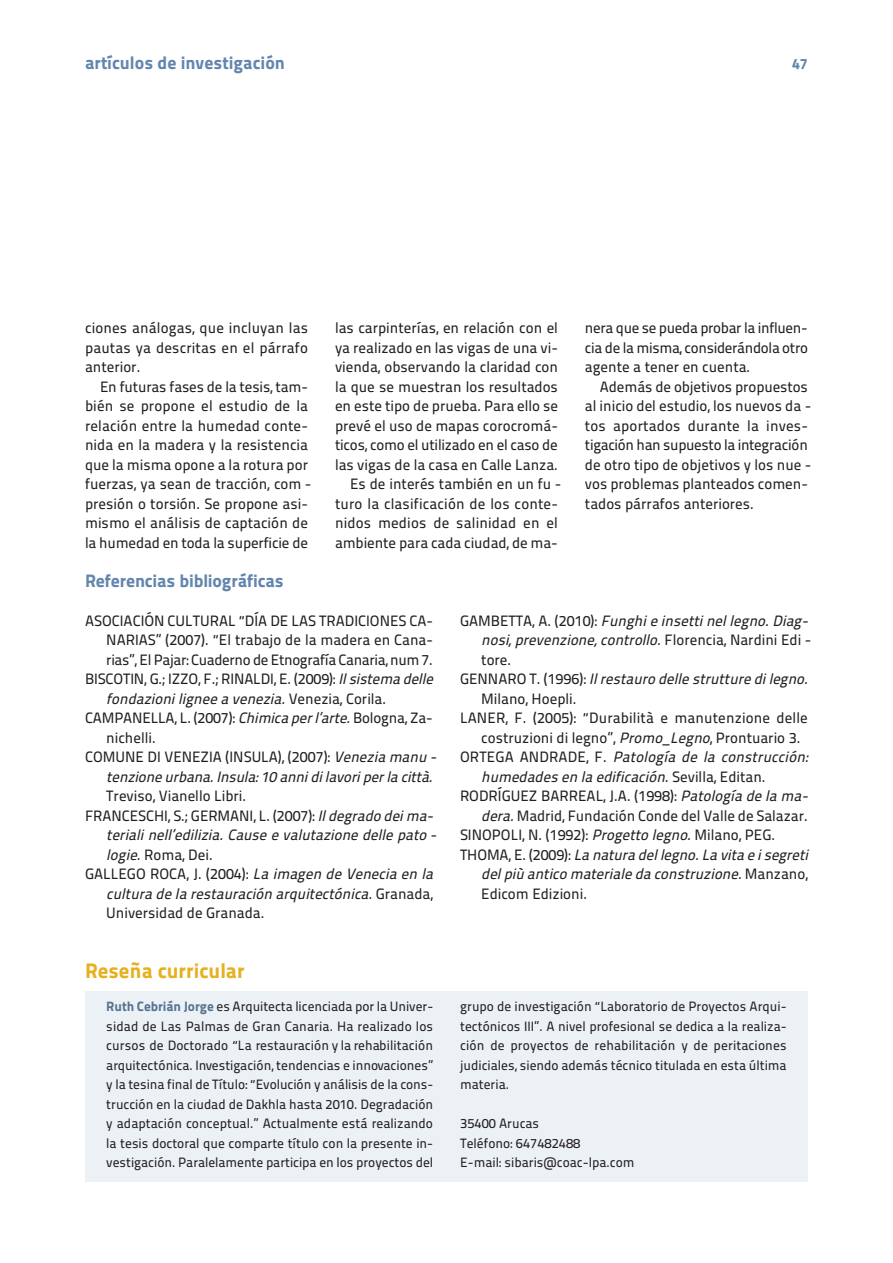
<style>
.page{position:relative;width:893px;height:1263px;background:#fff}
.page>*{position:absolute;margin:0;border:0;box-sizing:border-box;transform-origin:0 0}
.t1{font:21px "Titillium Maps 26 L 999 wt";color:#e6b01e}
.t2{font:18px "Titillium Maps 26 L 999 wt";letter-spacing:-.01em;color:#6386ae}
.t3{font:15px/19.5px "Titillium Maps 26 L 500 wt";color:#231f20;text-align:right}
.t4{font:italic 15px "Titillium Maps 26 L 500 wt";color:#231f20}
.t5{font:15px "Titillium Maps 26 L 500 wt";letter-spacing:-.02em;color:#231f20}
.t6{font:15px "Titillium Maps 26 L 999 wt";color:#6386ae}
.t7{font:13.5px/19.5px "Titillium Maps 26 L 500 wt";color:#231f20;text-align:justify}
.s1{font-style:italic}
.s2{font-style:normal}
.s3{font-family:"Titillium Maps 26 L 999 wt";color:#567592}
</style>
<div class="page">
<div style="left:85px;top:991px;width:723px;height:190px;background:#ecf1f5"></div>
<p class="t2" style="left:85px;top:56px;width:201px">artículos de investigación</p>
<p class="t6" style="left:792px;top:58px;width:17px">47</p>
<p class="t3" style="left:85px;top:320px;width:224px">ciones análogas, que incluyan las</p>
<p class="t3" style="left:85px;top:340px;width:224px">pautas ya descritas en el párra fo</p>
<p class="t3" style="left:85px;top:359px;width:57px">anterior.</p>
<p class="t3" style="left:100px;top:379px;width:209px">En futuras fases de la tesis, tam -</p>
<p class="t3" style="left:85px;top:398px;width:224px">bién se propone el estudio de la</p>
<p class="t3" style="left:85px;top:418px;width:224px">relación entre la humedad con te -</p>
<p class="t3" style="left:85px;top:437px;width:225px">nida en la madera y la resistencia</p>
<p class="t3" style="left:85px;top:457px;width:224px">que la misma opone a la rotura por</p>
<p class="t3" style="left:85px;top:476px;width:228px">fuerzas, ya sean de tracción, com -</p>
<p class="t3" style="left:85px;top:496px;width:224px">presión o torsión. Se propone asi -</p>
<p class="t3" style="left:85px;top:515px;width:225px">mismo el análisis de captación de</p>
<p class="t3" style="left:85px;top:535px;width:224px">la humedad en toda la superficie de</p>
<p class="t2" style="left:85px;top:574px;width:200px">Referencias bibliográficas</p>
<p class="t3" style="left:335px;top:320px;width:228px">las carpinterías, en relación con el ya realizado en las vigas de una vi - vienda, observando la claridad con la que se muestran los resultados en este tipo de prueba. Para ello se prevé el uso de mapas corocro má - ticos, como el utilizado en el caso de las vigas de la casa en Calle Lan za.<br>Es de interés también en un fu - turo la clasificación de los con te - nidos medios de salinidad en el ambiente para cada ciudad, de ma -</p>
<p class="t5" style="left:585px;top:323px;width:224px">nera que se pueda probar la influen -</p>
<p class="t5" style="left:585px;top:342px;width:225px">cia de la misma, considerándola otro</p>
<p class="t3" style="left:585px;top:359px;width:167px">agente a tener en cuenta.</p>
<p class="t3" style="left:600px;top:379px;width:209px">Además de objetivos propuestos</p>
<p class="t3" style="left:585px;top:398px;width:228px">al inicio del estudio, los nuevos da -</p>
<p class="t3" style="left:585px;top:418px;width:224px">tos aportados durante la inves -</p>
<p class="t5" style="left:585px;top:440px;width:225px">tigación han supuesto la integra ción</p>
<p class="t3" style="left:585px;top:457px;width:228px">de otro tipo de objetivos y los nue -</p>
<p class="t3" style="left:585px;top:476px;width:224px">vos problemas planteados co men -</p>
<p class="t3" style="left:585px;top:496px;width:170px">tados párrafos anteriores.</p>
<p class="t3" style="left:85px;top:613px;width:350px">ASOCIACIÓN CULTURAL “DÍA DE LAS TRADICIONES CA -</p>
<p class="t3" style="left:106px;top:632px;width:328px">NA RIAS” (2007). “El trabajo de la madera en Cana -</p>
<p class="t5" style="left:106px;top:654px;width:328px">rias”, El Pajar: Cuaderno de Etnografía Canaria, num 7.</p>
<p class="t3" style="left:85px;top:671px;width:352px">BISCOTIN, G.; IZZO, F.; RINALDI, E. (2009): <span class="s1">Ilsistema delle</span></p>
<p class="t4" style="left:106px;top:693px;width:281px">fondazionilignee a venezia. <span class="s2">V e n e z i a, C o r i l a .</span></p>
<p class="t3" style="left:85px;top:710px;width:349px">CAMPANELLA, L. (2007): <span class="s1">Chimica perl’arte.</span>Bologna, Za -</p>
<p class="t3" style="left:106px;top:730px;width:51px">nichelli.</p>
<p class="t3" style="left:85px;top:749px;width:356px">COMUNE DI VENEZIA (INSULA), (2007): <span class="s1">Venezia manu -</span></p>
<p class="t4" style="left:106px;top:771px;width:331px">tenzione urbana.Insula:10 annidilavoriperla città.</p>
<p class="t3" style="left:106px;top:788px;width:141px">Treviso, Vianello Libri.</p>
<p class="t3" style="left:85px;top:808px;width:352px">FRANCESCHI, S.; GERMANI, L. (2007): <span class="s1">Ildegrado deima -</span></p>
<p class="t4" style="left:106px;top:830px;width:335px">teriali nell’edilizia. Cause e valutazione delle pato -</p>
<p class="t3" style="left:106px;top:847px;width:108px"><span class="s1">logie.</span>Roma, Dei.</p>
<p class="t3" style="left:85px;top:866px;width:352px">GALLEGO ROCA, J. (2004): <span class="s1">La imagen de Venecia en la</span></p>
<p class="t4" style="left:106px;top:888px;width:328px">cultura de la restauración arquitectónica. <span class="s2">G r a n a d a ,</span></p>
<p class="t3" style="left:106px;top:905px;width:160px">Universidad de Granada.</p>
<p class="t1" style="left:85px;top:963px;width:161px">Reseña curricular</p>
<p class="t4" style="left:460px;top:615px;width:352px"><span class="s2">G A M B E TTA, A . ( 2 0 1 0) :</span> Funghie insettinellegno.Diag -</p>
<p class="t4" style="left:481px;top:635px;width:332px">nosi,prevenzione,controllo. <span class="s2">F l o r e n c i a, N a r d i n i E d i -</span></p>
<p class="t3" style="left:481px;top:652px;width:32px">tore.</p>
<p class="t4" style="left:460px;top:674px;width:352px"><span class="s2">G E N N A R O T . ( 1 9 9 6 ) :</span> Ilrestauro delle strutture dilegno.</p>
<p class="t3" style="left:481px;top:691px;width:97px">Milano, Hoepli.</p>
<p class="t3" style="left:460px;top:710px;width:349px">LANER, F. (2005): “Durabilità e manutenzione delle</p>
<p class="t3" style="left:481px;top:730px;width:321px">costruzioni di legno”, <span class="s1">Promo_Legno</span>, Prontuario 3.</p>
<p class="t4" style="left:460px;top:752px;width:352px"><span class="s2">O R T E G A A N D R A D E , F .</span> Patología de la construcción:</p>
<p class="t4" style="left:481px;top:771px;width:286px">humedades en la edificación.<span class="s2">S e v i l l a , E d i t a n .</span></p>
<p class="t3" style="left:460px;top:788px;width:352px">RODRÍGUEZ BARREAL, J.A. (1998): <span class="s1">Patología de la ma -</span></p>
<p class="t3" style="left:481px;top:808px;width:328px"><span class="s1">dera.</span>Madrid, Fundación Conde del Valle de Salazar.</p>
<p class="t3" style="left:460px;top:827px;width:317px">SINOPOLI, N. (1992): <span class="s1">Progetto legno.</span>Milano, PEG.</p>
<p class="t4" style="left:460px;top:849px;width:352px"><span class="s2">T H O M A , E . ( 2 0 0 9 ) :</span> La natura dellegno.La vita e isegreti</p>
<p class="t4" style="left:481px;top:869px;width:328px">delpiù antico materiale da construzione. <span class="s2">M a n z a n o ,</span></p>
<p class="t3" style="left:481px;top:886px;width:107px">Edicom Edizioni.</p>
<p class="t7" style="left:106px;top:998px;width:329px"><span class="s3">Ruth Cebrián Jorge</span> es Arquitecta licenciada por la Univer&shy;sidad de Las Palmas de Gran Canaria. Ha realizado los cursos de Doctorado “La restauración y la rehabilitación arquitectónica. Investigación, tendencias e innovaciones” y la tesina final de Título: “Evolución y análisis de la cons&shy;trucción en la ciudad de Dakhla hasta 2010. Degradación y adaptación conceptual.” Actualmente está realizando la tesis doctoral que comparte título con la presente in&shy;vestigación. Paralelamente participa en los proyectos del</p>
<p class="t7" style="left:460px;top:998px;width:328px">grupo de investigación “Laboratorio de Proyectos Arqui&shy;tectónicos III”. A nivel profesional se dedica a la realiza&shy;ción de proyectos de rehabilitación y de peritaciones judiciales, siendo además técnico titulada en esta última materia.</p>
<p class="t7" style="left:460px;top:1115px;width:176px;text-align:left">35400 Arucas<br>Teléfono: 647482488<br>E-mail: sibaris@coac-lpa.com</p>
</div>
